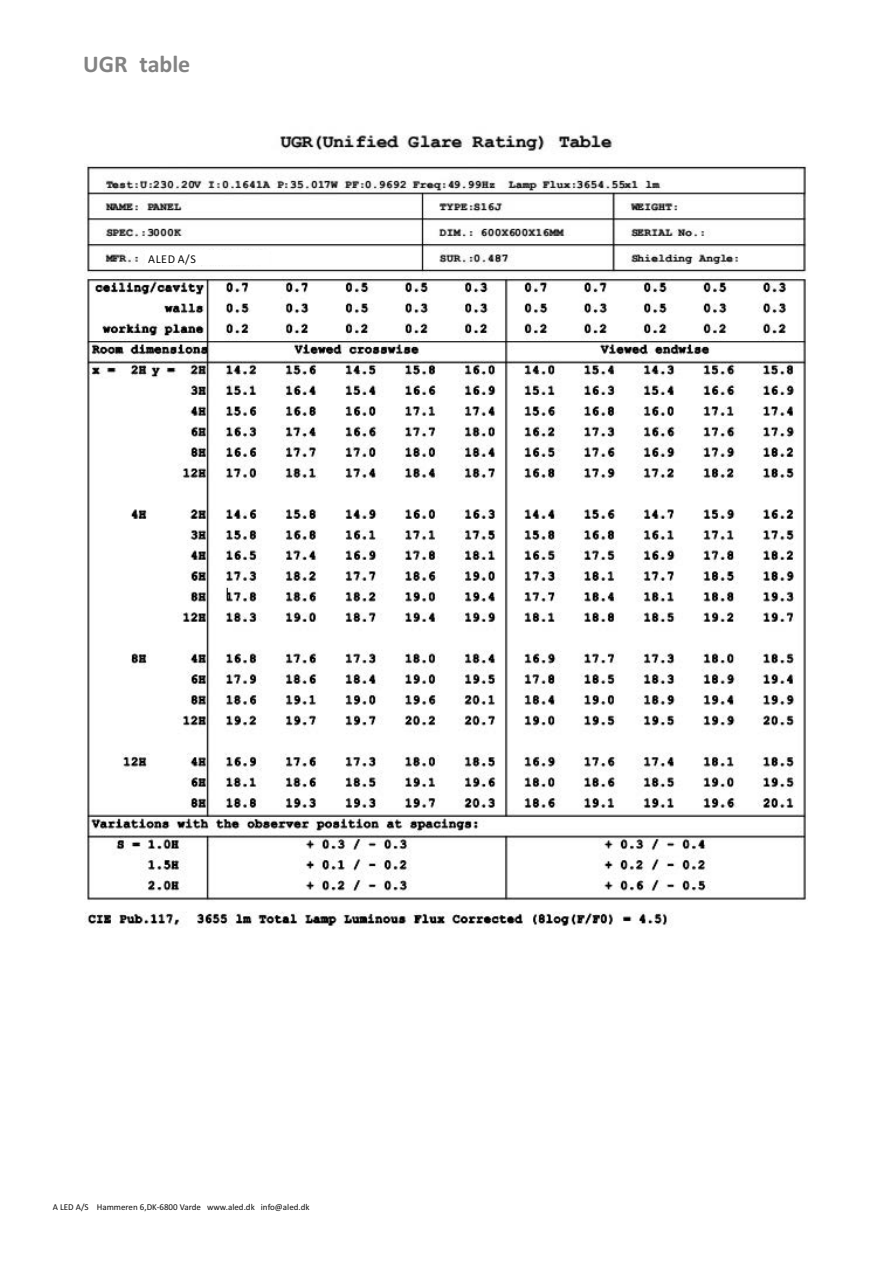
<style>
.page{position:relative;width:893px;height:1263px;background:#fff}
.page>*{position:absolute;margin:0;border:0;box-sizing:border-box;transform-origin:0 0}
.t1{font:700 24px "Calibri";color:#838383}
.t2{font:12px "Calibri";color:#0d0d0d}
.t3{font:9px "Calibri";color:#0d0d0d}
</style>
<div class="page">
<img style="left:85px;top:135px;width:722px;height:792px">
<div style="left:145px;top:251px;width:124px;height:14px;background:#fff"></div>
<h1 class="t1" style="left:83px;top:54px;width:109px">UGR table</h1>
<h2 class="t2" style="left:148px;top:253px;width:49px">ALED A/S</h2>
<p class="t3" style="left:53px;top:1203px;width:258px">A LED A/S Hammeren 6,DK-6800 Varde www.aled.dk info@aled.dk</p>
</div>
